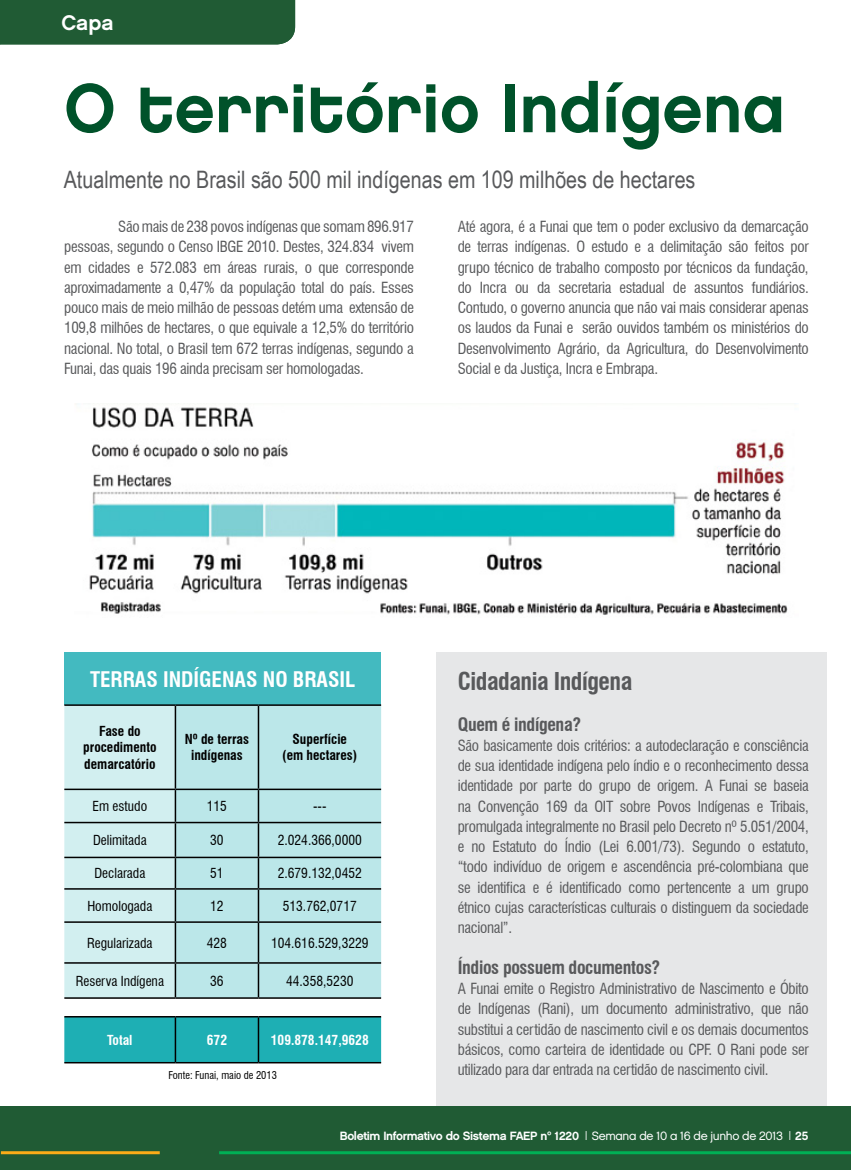
<style>
.page{position:relative;width:851px;height:1170px;background:#fff}
.page>*{position:absolute;margin:0;border:0;box-sizing:border-box;transform-origin:0 0}
.t1{font:69px "Chalet New York Nineteen Eighty";color:#00522a}
.t2{font:24px "Arial Narrow";color:#58595b}
.t3{font:700 condensed 24px "Swiss 721 BT";letter-spacing:-.02em;color:#58595b}
.t4{font:700 condensed 21px "Swiss 721 BT";color:#fff}
.t5{font:21px "Chalet New York Nineteen Sixty";color:#fff}
.t6{font:700 condensed 18px "Swiss 721 BT";letter-spacing:-.02em;color:#58595b}
.t7{font:condensed 15px/20.2px "Swiss 721 BT";letter-spacing:-.02em;color:#58595b;text-align:justify}
.t8{font:condensed 13.5px "Swiss 721 BT";color:#000}
.t9{font:700 condensed 13.5px/16.2px "Swiss 721 BT";color:#000;text-align:center}
.t10{font:700 condensed 13.5px "Swiss 721 BT";color:#fff}
.t11{font:12px "Chalet New York Nineteen Sixty";letter-spacing:-.03em;color:#fff}
.t12{font:condensed 10.5px "Swiss 721 BT";color:#000}
.s1{font-family:"Chalet London Nineteen Eighty"}
</style>
<div class="page">
<div style="left:0;top:1106px;width:850px;height:63px;background:#205b34"></div>
<hr style="left:1px;top:1151px;width:159px;height:3px;background:#fbac18">
<hr style="left:219px;top:1151px;width:631px;height:3px;background:#00b055">
<div style="left:436px;top:652px;width:390px;height:454px;background:#e6e7e8"></div>
<div style="left:0;top:0;width:295px;height:44px;background:#205b34"></div>
<div style="left:64px;top:652px;width:317px;height:53px;background:#43bac0"></div>
<div style="left:64px;top:705px;width:111px;height:292px;background:#d2eff0"></div>
<div style="left:176px;top:705px;width:205px;height:292px;background:#bbe7e9"></div>
<div style="left:64px;top:1017px;width:317px;height:44px;background:#1eafb4"></div>
<hr style="left:64px;top:704px;width:111px;height:1px;background:#000">
<hr style="left:175px;top:704px;width:83px;height:1px;background:#000">
<hr style="left:175px;top:705px;width:1px;height:83px;background:#000">
<hr style="left:258px;top:704px;width:123px;height:1px;background:#000">
<hr style="left:258px;top:705px;width:1px;height:83px;background:#000">
<hr style="left:64px;top:788px;width:111px;height:2px;background:#000">
<hr style="left:175px;top:788px;width:83px;height:2px;background:#000">
<hr style="left:175px;top:790px;width:1px;height:31px;background:#000">
<hr style="left:258px;top:788px;width:123px;height:2px;background:#000">
<hr style="left:258px;top:790px;width:1px;height:31px;background:#000">
<hr style="left:64px;top:821px;width:111px;height:2px;background:#000">
<hr style="left:175px;top:821px;width:83px;height:2px;background:#000">
<hr style="left:175px;top:823px;width:1px;height:33px;background:#000">
<hr style="left:258px;top:821px;width:123px;height:2px;background:#000">
<hr style="left:258px;top:823px;width:1px;height:33px;background:#000">
<hr style="left:64px;top:856px;width:111px;height:2px;background:#000">
<hr style="left:175px;top:856px;width:83px;height:2px;background:#000">
<hr style="left:175px;top:858px;width:1px;height:30px;background:#000">
<hr style="left:258px;top:856px;width:123px;height:2px;background:#000">
<hr style="left:258px;top:858px;width:1px;height:30px;background:#000">
<hr style="left:64px;top:888px;width:111px;height:1px;background:#000">
<hr style="left:175px;top:888px;width:83px;height:1px;background:#000">
<hr style="left:175px;top:889px;width:1px;height:32px;background:#000">
<hr style="left:258px;top:888px;width:123px;height:1px;background:#000">
<hr style="left:258px;top:889px;width:1px;height:32px;background:#000">
<hr style="left:64px;top:921px;width:111px;height:1px;background:#000">
<hr style="left:175px;top:921px;width:83px;height:1px;background:#000">
<hr style="left:175px;top:922px;width:1px;height:40px;background:#000">
<hr style="left:258px;top:921px;width:123px;height:1px;background:#000">
<hr style="left:258px;top:922px;width:1px;height:40px;background:#000">
<hr style="left:64px;top:962px;width:111px;height:1px;background:#000">
<hr style="left:175px;top:962px;width:83px;height:1px;background:#000">
<hr style="left:175px;top:963px;width:1px;height:34px;background:#000">
<hr style="left:258px;top:962px;width:123px;height:1px;background:#000">
<hr style="left:258px;top:963px;width:1px;height:34px;background:#000">
<hr style="left:64px;top:997px;width:111px;height:1px;background:#000">
<hr style="left:175px;top:997px;width:83px;height:1px;background:#000">
<hr style="left:258px;top:997px;width:123px;height:1px;background:#000">
<hr style="left:64px;top:1015px;width:111px;height:2px;background:#000">
<hr style="left:175px;top:1015px;width:83px;height:2px;background:#000">
<hr style="left:175px;top:1017px;width:1px;height:44px;background:#000">
<hr style="left:258px;top:1015px;width:123px;height:2px;background:#000">
<hr style="left:258px;top:1017px;width:1px;height:44px;background:#000">
<hr style="left:64px;top:1061px;width:111px;height:2px;background:#000">
<hr style="left:175px;top:1061px;width:83px;height:2px;background:#000">
<hr style="left:258px;top:1061px;width:123px;height:2px;background:#000">
<img style="left:89px;top:407px;width:699px;height:208px">
<p class="t5" style="left:61px;top:10px;width:54px">Capa</p>
<p class="t1" style="left:64px;top:66px;width:722px">O território Indígena</p>
<p class="t2" style="left:64px;top:161px;width:633px">Atualmente no Brasil são 500 mil indígenas em 109 milhões de hectares</p>
<p class="t7" style="left:64px;top:216px;width:351px;text-indent:54px">São mais de 238 povos indígenas que somam 896.917 pessoas, segundo o Censo IBGE 2010. Destes, 324.834 vivem em cidades e 572.083 em áreas rurais, o que corresponde aproximadamente a 0,47% da população total do país. Esses pouco mais de meio milhão de pessoas detém uma extensão de 109,8 milhões de hectares, o que equivale a 12,5% do território nacional. No total, o Brasil tem 672 terras indígenas, segundo a Funai, das quais 196 ainda precisam ser homologadas.</p>
<p class="t7" style="left:457px;top:216px;width:352px">Até agora, é a Funai que tem o poder exclusivo da demarcação de terras indígenas. O estudo e a delimitação são feitos por grupo técnico de trabalho composto por técnicos da fundação, do Incra ou da secretaria estadual de assuntos fundiários.<br>Contudo, o governo anuncia que não vai mais considerar apenas os laudos da Funai e serão ouvidos também os ministérios do Desenvolvimento Agrário, da Agricultura, do Desenvolvimento Social e da Justiça, Incra e Embrapa.</p>
<p class="t4" style="left:90px;top:666px;width:267px">TERRAS INDÍGENAS NO BRASIL</p>
<p class="t9" style="left:99px;top:723px;width:43px">Fase do</p>
<p class="t9" style="left:83px;top:739px;width:75px">procedimento</p>
<p class="t9" style="left:84px;top:755px;width:73px">demarcatório</p>
<p class="t9" style="left:185px;top:731px;width:66px">Nº de terras indígenas</p>
<p class="t9" style="left:292px;top:731px;width:56px">Superfície</p>
<p class="t9" style="left:282px;top:747px;width:77px">(em hectares)</p>
<p class="t8" style="left:93px;top:798px;width:56px">Em estudo</p>
<p class="t8" style="left:207px;top:798px;width:22px">115</p>
<p class="t8" style="left:313px;top:798px;width:15px">---</p>
<p class="t8" style="left:93px;top:832px;width:55px">Delimitada</p>
<p class="t8" style="left:210px;top:832px;width:15px">30</p>
<p class="t8" style="left:278px;top:832px;width:86px">2.024.366,0000</p>
<p class="t8" style="left:94px;top:865px;width:53px">Declarada</p>
<p class="t8" style="left:210px;top:865px;width:15px">51</p>
<p class="t8" style="left:278px;top:865px;width:86px">2.679.132,0452</p>
<p class="t8" style="left:87px;top:897px;width:67px">Homologada</p>
<p class="t8" style="left:210px;top:897px;width:15px">12</p>
<p class="t8" style="left:283px;top:897px;width:75px">513.762,0717</p>
<p class="t8" style="left:87px;top:934px;width:67px">Regularizada</p>
<p class="t8" style="left:207px;top:934px;width:22px">428</p>
<p class="t8" style="left:271px;top:934px;width:99px">104.616.529,3229</p>
<p class="t8" style="left:76px;top:972px;width:90px">Reserva Indígena</p>
<p class="t8" style="left:210px;top:972px;width:15px">36</p>
<p class="t8" style="left:286px;top:972px;width:69px">44.358,5230</p>
<p class="t10" style="left:107px;top:1031px;width:27px">Total</p>
<p class="t10" style="left:207px;top:1031px;width:22px">672</p>
<p class="t10" style="left:271px;top:1031px;width:99px">109.878.147,9628</p>
<p class="t12" style="left:168px;top:1068px;width:110px">Fonte: Funai, maio de 2013</p>
<p class="t3" style="left:457px;top:667px;width:176px">Cidadania Indígena</p>
<p class="t6" style="left:457px;top:713px;width:125px">Quem é indígena?</p>
<p class="t7" style="left:457px;top:735px;width:352px">São basicamente dois critérios: a autodeclaração e consciência de sua identidade indígena pelo índio e o reconhecimento dessa identidade por parte do grupo de origem. A Funai se baseia na Convenção 169 da OIT sobre Povos Indígenas e Tribais, promulgada integralmente no Brasil pelo Decreto nº 5.051/2004, e no Estatuto do Índio (Lei 6.001/73). Segundo o estatuto, “todo indivíduo de origem e ascendência pré-colombiana que se identifica e é identificado como pertencente a um grupo étnico cujas características culturais o distinguem da sociedade nacional”.</p>
<p class="t6" style="left:457px;top:956px;width:204px">Índios possuem documentos?</p>
<p class="t7" style="left:457px;top:978px;width:352px">A Funai emite o Registro Administrativo de Nascimento e Óbito de Indígenas (Rani), um documento administrativo, que não substitui a certidão de nascimento civil e os demais documentos básicos, como carteira de identidade ou CPF. O Rani pode ser utilizado para dar entrada na certidão de nascimento civil.</p>
<p class="t11" style="left:340px;top:1128px;width:470px">Boletim Informativo do Sistema FAEP nº 1220 | <span class="s1">Semana de 10 a 16 de junho de 2013</span> | 25</p>
</div>
